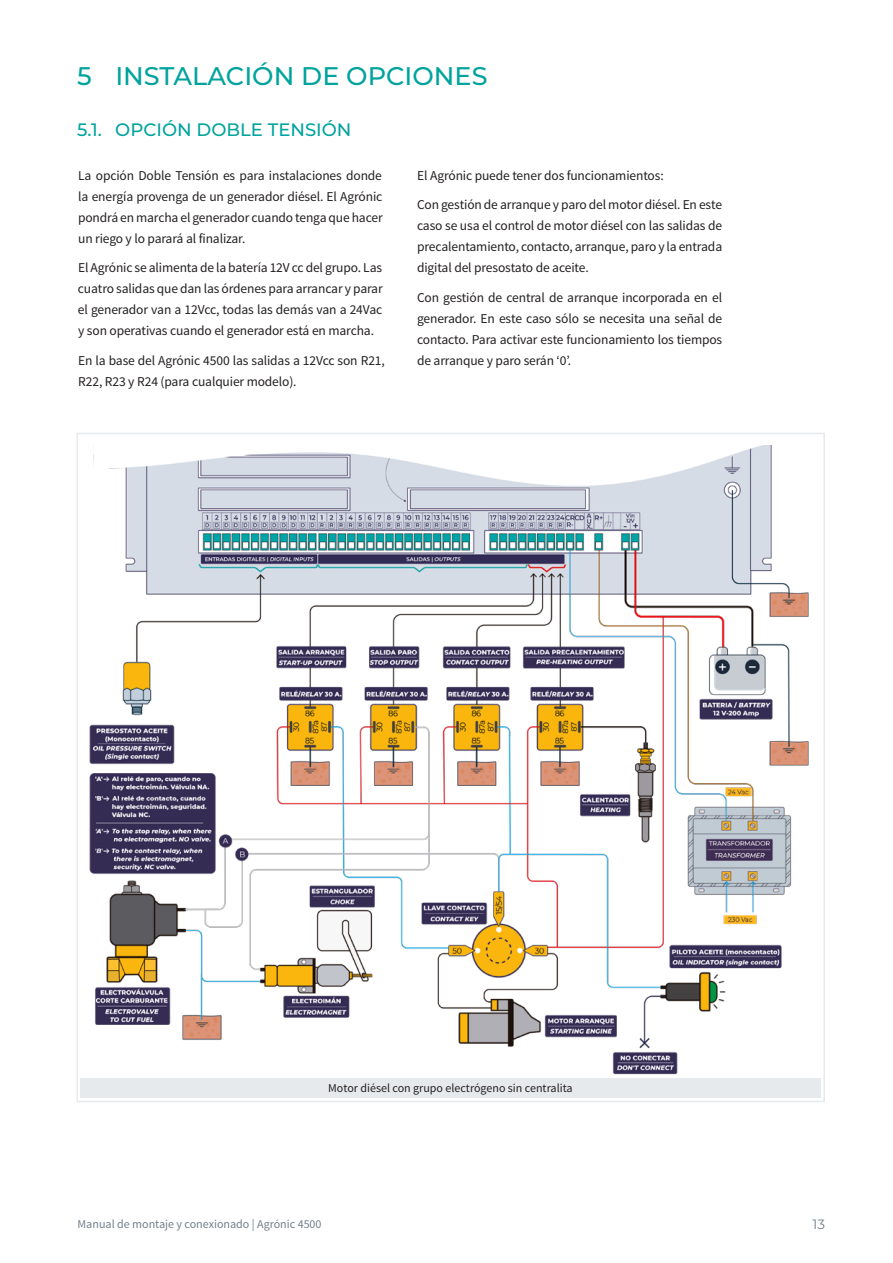
<style>
.page{position:relative;width:893px;height:1263px;background:#fff}
.page>*{position:absolute;margin:0;border:0;box-sizing:border-box;transform-origin:0 0}
.t1{font:500 25.5px "Montserrat";color:#00a39d}
.t2{font:500 18px "Montserrat";color:#00a39d}
.t3{font:13.5px/21px "Source Sans Pro";letter-spacing:-.01em;color:#231f20;text-align:justify}
.t4{font:13.5px "Montserrat";color:#727f8a}
.t5{font:12px "Source Sans Pro";color:#231f20}
.t6{font:12px "Source Sans Pro";color:#727f8a}
</style>
<div class="page">
<div style="left:80px;top:1078px;width:741px;height:20px;background:#e6eaec"></div>
<img style="left:89px;top:445px;width:720px;height:630px">
<h1 class="t1" style="left:77px;top:58px;width:412px">5 INSTALACIÓN DE OPCIONES</h1>
<h2 class="t2" style="left:77px;top:118px;width:276px">5.1. OPCIÓN DOBLE TENSIÓN</h2>
<p class="t3" style="left:78px;top:165px;width:306px">La opción Doble Tensión es para instalaciones donde la energía provenga de un generador diésel. El Agrónic pondrá en marcha el generador cuando tenga que hacer un riego y lo parará al finalizar.</p>
<p class="t3" style="left:78px;top:257px;width:306px">El Agrónic se alimenta de la batería 12V cc del grupo. Las cuatro salidas que dan las órdenes para arrancar y parar el generador van a 12Vcc, todas las demás van a 24Vac y son operativas cuando el generador está en marcha.</p>
<p class="t3" style="left:78px;top:350px;width:308px">En la base del Agrónic 4500 las salidas a 12Vcc son R21,<br>R22, R23 y R24 (para cualquier modelo).</p>
<p class="t3" style="left:417px;top:161px;width:307px;line-height:29.5px">El Agrónic puede tener dos funcionamientos:<br>Con gestión de arranque y paro del motor diésel. En este</p>
<p class="t3" style="left:417px;top:215px;width:307px">caso se usa el control de motor diésel con las salidas de precalentamiento, contacto, arranque, paro y la entrada digital del presostato de aceite.</p>
<p class="t3" style="left:417px;top:287px;width:307px">Con gestión de central de arranque incorporada en el generador. En este caso sólo se necesita una señal de contacto. Para activar este funcionamiento los tiempos de arranque y paro serán ‘0’.</p>
<p class="t5" style="left:328px;top:1080px;width:246px">Motor diésel con grupo electrógeno sin centralita</p>
<p class="t6" style="left:78px;top:1217px;width:245px">Manual de montaje y conexionado | Agrónic 4500</p>
<p class="t4" style="left:812px;top:1215px;width:14px">13</p>
</div>
